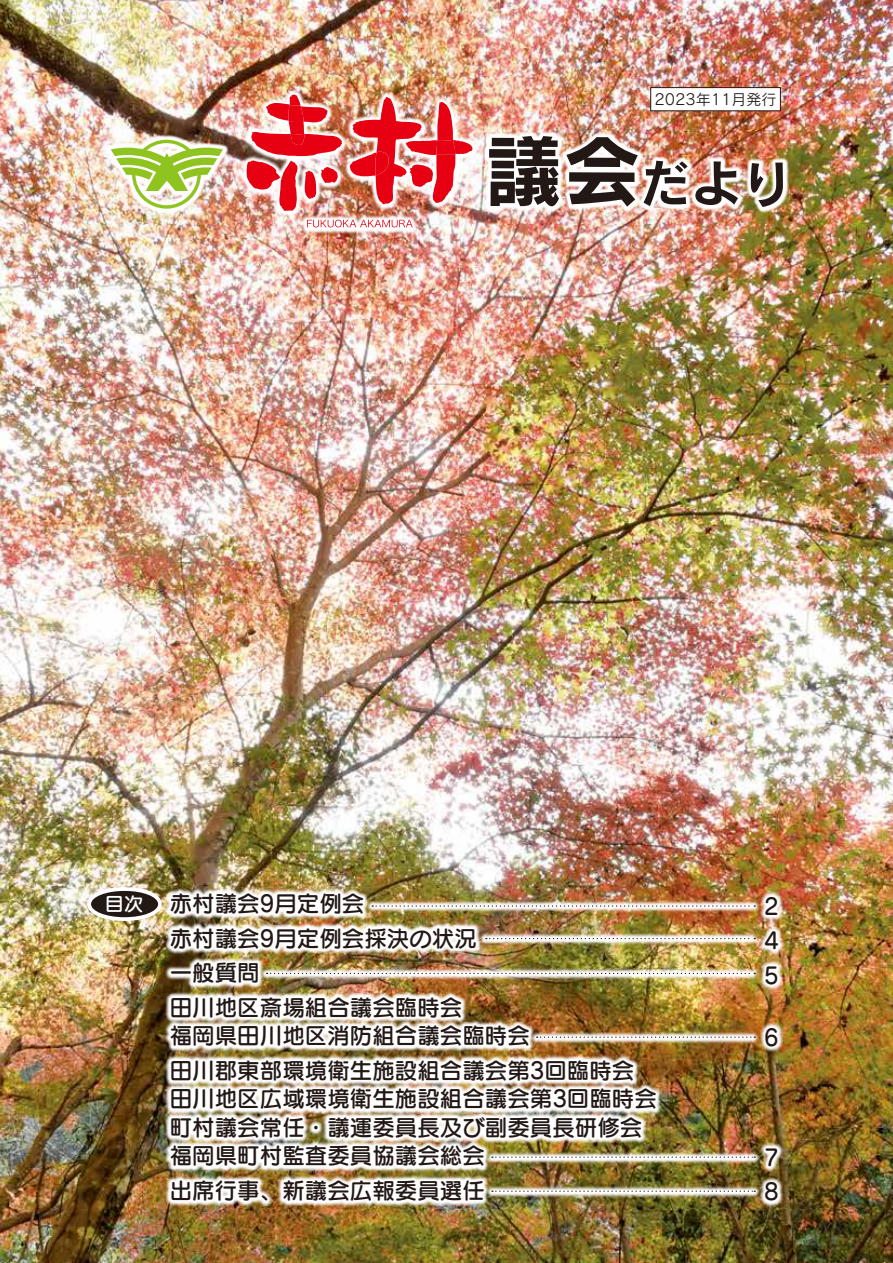
<style>
.page{position:relative;width:893px;height:1263px;background:#fff}
.page>*{position:absolute;margin:0;border:0;box-sizing:border-box;transform-origin:0 0}
.t1{font:22.5px/34.5px "Seurat Pro DB";color:#221815}
.t2{font:19.05px "Seurat Pro DB";color:#fff}
.t3{font:15px "Rodin Pro M";color:#221815}
</style>
<div class="page">
<img style="left:0;top:0;width:893px;height:1263px">
<img style="left:531px;top:78px;width:165px;height:187px">
<img style="left:585px;top:102px;width:256px;height:163px">
<img style="left:52px;top:81px;width:137px;height:186px">
<svg style="left:531px;top:136px;width:28px;height:70px"></svg>
<img style="left:566px;top:137px;width:122px;height:70px">
<svg style="left:695px;top:161px;width:43px;height:44px"></svg>
<svg style="left:751px;top:163px;width:32px;height:44px"></svg>
<svg style="left:111px;top:140px;width:78px;height:69px"></svg>
<img style="left:189px;top:36px;width:342px;height:249px">
<img style="left:246px;top:94px;width:96px;height:117px">
<img style="left:349px;top:97px;width:124px;height:108px">
<svg style="left:307px;top:220px;width:106px;height:7px"></svg>
<div style="left:650px;top:87px;width:131px;height:24px;background:#fff;border:1px solid #221815"></div>
<img style="left:84px;top:828px;width:93px;height:97px">
<div style="left:91px;top:891px;width:67px;height:26px;background:#221815;border-radius:50%"></div>
<img style="left:715px;top:837px;width:122px;height:131px">
<img style="left:812px;top:968px;width:25px;height:120px">
<img style="left:112px;top:835px;width:603px;height:426px">
<img style="left:314px;top:848px;width:498px;height:68px">
<svg style="left:372px;top:905px;width:383px;height:2px"></svg>
<img style="left:209px;top:916px;width:603px;height:115px">
<svg style="left:267px;top:973px;width:488px;height:1px"></svg>
<img style="left:479px;top:979px;width:333px;height:116px">
<svg style="left:537px;top:1036px;width:218px;height:2px"></svg>
<img style="left:706px;top:1088px;width:131px;height:175px">
<img style="left:434px;top:1099px;width:378px;height:34px">
<img style="left:434px;top:1133px;width:378px;height:116px">
<svg style="left:492px;top:1190px;width:263px;height:2px"></svg>
<p class="t3" style="left:654px;top:89px;width:124px">2023年11月発行</p>
<p class="t1" style="left:170px;top:886px;width:309px">赤村議会9月定例会<br>赤村議会9月定例会採決の状況一般質問<br>田川地区斎場組合議会臨時会</p>
<p class="t1" style="left:170px;top:1018px;width:466px">福岡県田川地区消防組合議会臨時会<br>田川郡東部環境衛生施設組合議会第3回臨時会</p>
<p class="t1" style="left:170px;top:1084px;width:489px;line-height:28.5px">田川地区広域環境衛生施設組合議会第3回臨時会町村議会常任・議運委員長及び副委員長研修会福岡県町村監査委員協議会総会</p>
<p class="t1" style="left:170px;top:1172px;width:316px">出席行事、新議会広報委員選任</p>
<p class="t2" style="left:105px;top:891px;width:40px">目次</p>
<p class="t1" style="left:764px;top:888px;width:16px;text-align:justify">2<br>4<br>5</p>
<p class="t1" style="left:764px;top:1019px;width:16px">6</p>
<p class="t1" style="left:764px;top:1139px;width:16px">7<br>8</p>
</div>
